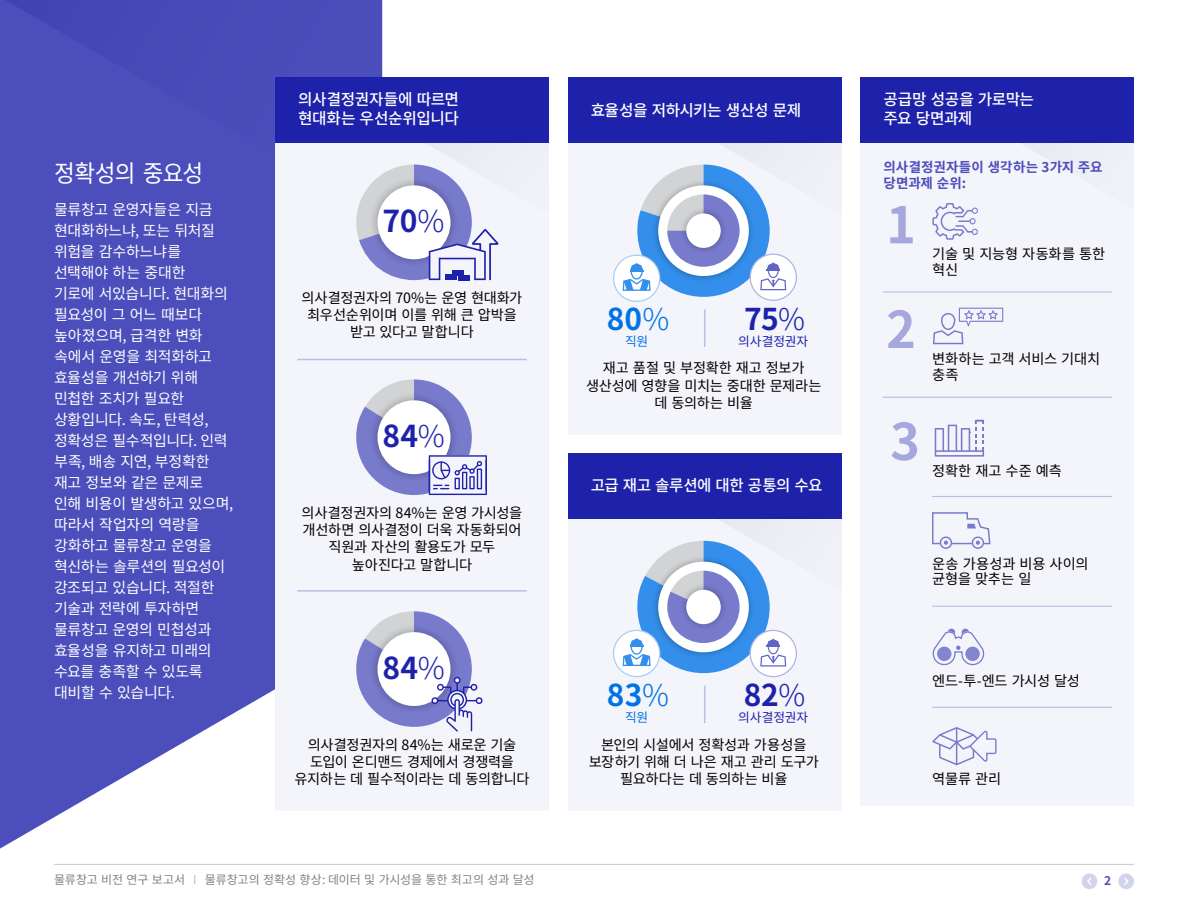
<style>
.page{position:relative;width:1188px;height:918px;background:#fff}
.page>*{position:absolute;margin:0;border:0;box-sizing:border-box;transform-origin:0 0}
.t1{font:700 50.55px "Noto Sans CJ Kkr";color:#a5a7dd}
.t2{font:700 30.15px "Noto Sans CJ Kkr";color:#1e22aa}
.t3{font:700 30px "Noto Sans CJ Kkr";color:#0073e6}
.t4{font:700 30px "Noto Sans CJ Kkr";color:#1e22aa}
.t5{font:24px "Noto Sans CJ Kkr";letter-spacing:-.025em;color:#fff;scale:.94 1}
.t6{font:500 15.75px/18.8px "Noto Sans CJ Kkr";letter-spacing:-.03em;color:#fff}
.t7{font:15px/21px "Noto Sans CJ Kkr";letter-spacing:-.02em;color:#fff}
.t8{font:14.25px/17.2px "Noto Sans CJ Kkr";letter-spacing:-.02em;color:#000;text-align:center}
.t9{font:700 13.5px/15.8px "Noto Sans CJ Kkr";letter-spacing:.01em;color:#4b4ebb}
.t10{font:12.75px "Noto Sans CJ Kkr";letter-spacing:-.01em;color:#1e22aa}
.t11{font:12.75px "Noto Sans CJ Kkr";color:#0073e6}
.t12{font:12px "Noto Sans CJ Kkr";letter-spacing:-.01em;color:#808285}
.t13{font:700 12px "Noto Sans CJ Kkr";color:#4b4ebb}
.s1{font-weight:300}
.s2{color:#bcbec0}
</style>
<div class="page">
<svg style="left:0;top:208px;width:275px;height:641px;background:#6063c3"></svg>
<div style="left:0;top:0;width:382px;height:208px;background:#4b4ebb"></div>
<div style="left:275px;top:135px;width:274px;height:676px;background:#f4f4fb"></div>
<div style="left:568px;top:135px;width:273px;height:300px;background:#f4f4fb"></div>
<div style="left:568px;top:511px;width:273px;height:300px;background:#f4f4fb"></div>
<hr style="left:54px;top:864px;width:1080px;height:1px;background:#c7c8ca">
<div style="left:1118px;top:874px;width:16px;height:15px;background:#d2d3ee;border-radius:50%"></div>
<svg style="left:1124px;top:877px;width:5px;height:9px"></svg>
<div style="left:1082px;top:874px;width:15px;height:15px;background:#d2d3ee;border-radius:50%"></div>
<svg style="left:1087px;top:877px;width:4px;height:8px"></svg>
<hr style="left:297px;top:359px;width:230px;height:1px;background:#bbbde6">
<div style="left:861px;top:129px;width:273px;height:677px;background:#f4f4fb"></div>
<div style="left:861px;top:77px;width:273px;height:66px;background:#1e22aa"></div>
<hr style="left:883px;top:291px;width:229px;height:2px;background:#bbbde6">
<hr style="left:883px;top:397px;width:229px;height:1px;background:#bbbde6">
<hr style="left:932px;top:496px;width:180px;height:1px;background:#bbbde6">
<hr style="left:932px;top:606px;width:180px;height:1px;background:#bbbde6">
<hr style="left:932px;top:707px;width:180px;height:1px;background:#bbbde6">
<hr style="left:297px;top:590px;width:230px;height:2px;background:#bbbde6">
<hr style="left:704px;top:309px;width:1px;height:38px;background:#bbbde6">
<div style="left:568px;top:77px;width:273px;height:66px;background:#1e22aa"></div>
<div style="left:275px;top:77px;width:274px;height:66px;background:#1e22aa"></div>
<hr style="left:704px;top:686px;width:1px;height:37px;background:#bbbde6">
<div style="left:568px;top:453px;width:273px;height:66px;background:#1e22aa"></div>
<svg style="left:932px;top:629px;width:53px;height:37px"></svg>
<svg style="left:932px;top:512px;width:59px;height:37px"></svg>
<svg style="left:935px;top:420px;width:49px;height:37px"></svg>
<svg style="left:932px;top:143px;width:99px;height:97px"></svg>
<div style="left:614px;top:255px;width:46px;height:46px;background:#fff;border-radius:50%"></div>
<div style="left:613px;top:255px;width:47px;height:47px;border:1px solid #a6cef6;border-radius:50%"></div>
<svg style="left:622px;top:143px;width:175px;height:154px"></svg>
<div style="left:614px;top:630px;width:46px;height:47px;background:#fff;border-radius:50%"></div>
<div style="left:613px;top:630px;width:47px;height:47px;border:1px solid #a6cef6;border-radius:50%"></div>
<svg style="left:750px;top:630px;width:46px;height:47px"></svg>
<svg style="left:622px;top:519px;width:175px;height:154px"></svg>
<svg style="left:933px;top:308px;width:70px;height:36px"></svg>
<svg style="left:932px;top:727px;width:65px;height:38px"></svg>
<svg style="left:356px;top:379px;width:131px;height:116px"></svg>
<svg style="left:356px;top:611px;width:127px;height:121px"></svg>
<svg style="left:356px;top:143px;width:143px;height:137px"></svg>
<h3 class="t5" style="left:54px;top:160px;width:160px">정확성의 중요성</h3>
<p class="t7" style="left:54px;top:199px;width:181px">물류창고 운영자들은 지금 현대화하느냐, 또는 뒤처질 위험을 감수하느냐를 선택해야 하는 중대한<br>기로에 서있습니다. 현대화의 필요성이 그 어느 때보다 높아졌으며, 급격한 변화 속에서 운영을 최적화하고 효율성을 개선하기 위해 민첩한 조치가 필요한 상황입니다. 속도, 탄력성, 정확성은 필수적입니다. 인력 부족, 배송 지연, 부정확한 재고 정보와 같은 문제로 인해 비용이 발생하고 있으며, 따라서 작업자의 역량을 강화하고 물류창고 운영을 혁신하는 솔루션의 필요성이 강조되고 있습니다. 적절한 기술과 전략에 투자하면 물류창고 운영의 민첩성과 효율성을 유지하고 미래의 수요를 충족할 수 있도록 대비할 수 있습니다.</p>
<p class="t6" style="left:298px;top:90px;width:162px">의사결정권자들에 따르면 현대화는 우선순위입니다</p>
<h2 class="t2" style="left:383px;top:204px;width:64px">70<span class="s1">%</span></h2>
<p class="t8" style="left:302px;top:289px;width:222px">의사결정권자의 70%는 운영 현대화가 최우선순위이며 이를 위해 큰 압박을 받고 있다고 말합니다</p>
<h2 class="t2" style="left:382px;top:419px;width:64px">84<span class="s1">%</span></h2>
<p class="t8" style="left:302px;top:504px;width:222px">의사결정권자의 84%는 운영 가시성을 개선하면 의사결정이 더욱 자동화되어 직원과 자산의 활용도가 모두 높아진다고 말합니다</p>
<h2 class="t2" style="left:382px;top:651px;width:64px">84<span class="s1">%</span></h2>
<p class="t8" style="left:294px;top:736px;width:237px">의사결정권자의 84%는 새로운 기술 도입이 온디맨드 경제에서 경쟁력을 유지하는 데 필수적이라는 데 동의합니다</p>
<p class="t6" style="left:591px;top:101px;width:212px">효율성을 저하시키는 생산성 문제</p>
<h3 class="t3" style="left:607px;top:302px;width:64px">80<span class="s1">%</span></h3>
<p class="t11" style="left:625px;top:334px;width:25px">직원</p>
<h3 class="t4" style="left:744px;top:302px;width:62px">75<span class="s1">%</span></h3>
<p class="t10" style="left:738px;top:334px;width:72px">의사결정권자</p>
<p class="t8" style="left:586px;top:360px;width:237px">재고 품절 및 부정확한 재고 정보가 생산성에 영향을 미치는 중대한 문제라는 데 동의하는 비율</p>
<p class="t6" style="left:591px;top:476px;width:233px">고급 재고 솔루션에 대한 공통의 수요</p>
<h3 class="t3" style="left:607px;top:678px;width:64px">83<span class="s1">%</span></h3>
<p class="t11" style="left:625px;top:710px;width:25px">직원</p>
<h3 class="t4" style="left:744px;top:678px;width:63px">82<span class="s1">%</span></h3>
<p class="t10" style="left:738px;top:710px;width:72px">의사결정권자</p>
<p class="t8" style="left:589px;top:736px;width:232px">본인의 시설에서 정확성과 가용성을 보장하기 위해 더 나은 재고 관리 도구가 필요하다는 데 동의하는 비율</p>
<p class="t6" style="left:883px;top:90px;width:152px">공급망 성공을 가로막는 주요 당면과제</p>
<p class="t9" style="left:883px;top:160px;width:221px">의사결정권자들이 생각하는 3가지 주요 당면과제 순위:</p>
<h1 class="t1" style="left:886px;top:196px;width:31px">1</h1>
<h1 class="t1" style="left:886px;top:301px;width:31px">2</h1>
<p class="t8" style="left:932px;top:246px;width:174px;line-height:15.8px;text-align:left">기술 및 지능형 자동화를 통한 혁신</p>
<p class="t8" style="left:932px;top:351px;width:169px;line-height:15.8px;text-align:left">변화하는 고객 서비스 기대치 충족</p>
<h1 class="t1" style="left:890px;top:413px;width:31px">3</h1>
<p class="t8" style="left:932px;top:462px;width:131px">정확한 재고 수준 예측</p>
<p class="t8" style="left:932px;top:556px;width:158px;line-height:15.8px;text-align:left">운송 가용성과 비용 사이의 균형을 맞추는 일</p>
<p class="t8" style="left:932px;top:672px;width:149px">엔드-투-엔드 가시성 달성</p>
<p class="t8" style="left:932px;top:770px;width:71px">역물류 관리</p>
<p class="t12" style="left:54px;top:873px;width:482px">물류창고 비전 연구 보고서 <span class="s2">I</span> 물류창고의 정확성 향상: 데이터 및 가시성을 통한 최고의 성과 달성</p>
<p class="t13" style="left:1104px;top:874px;width:9px">2</p>
</div>
